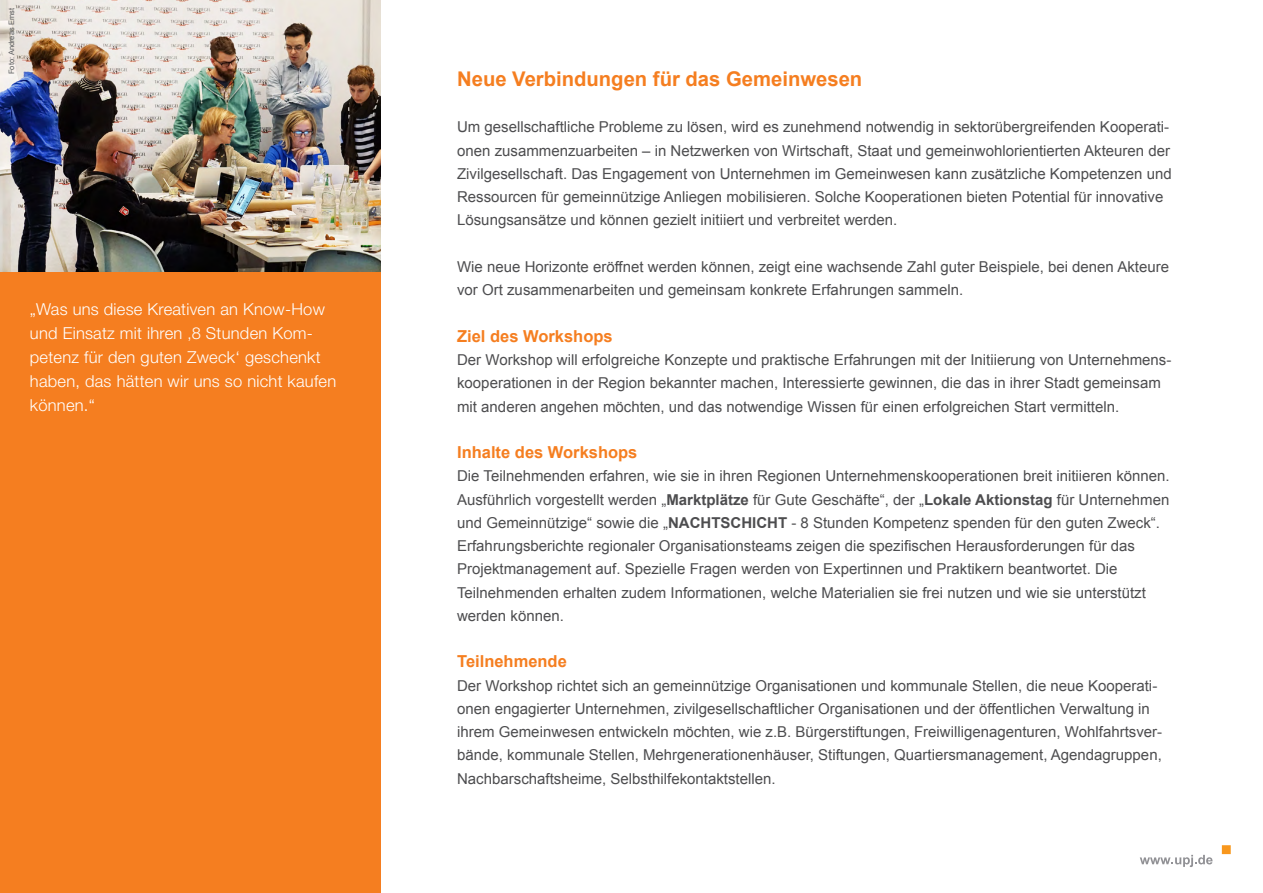
<style>
.page{position:relative;width:1263px;height:893px;background:#fff}
.page>*{position:absolute;margin:0;border:0;box-sizing:border-box;transform-origin:0 0}
.t1{font:700 20.25px "Arial";color:#f57e20}
.t2{font:300 16.5px/24px "Helvetica Neue";letter-spacing:.015em;color:#fff}
.t3{font:700 16.5px "Arial";color:#f57e20}
.t4{font:15px/23.2px "Arial";color:#4d4d4f}
.t5{font:7.5px "Arial";color:#58595b}
.s1{font-size:15px}
.s2{font-weight:700}
</style>
<div class="page">
<svg style="left:1140px;top:855px;width:72px;height:12px"></svg>
<div style="left:1222px;top:845px;width:9px;height:9px;background:#f8971d"></div>
<div style="left:0;top:0;width:381px;height:893px;background:#f57e20"></div>
<img style="left:0;top:0;width:381px;height:271px">
<p class="t5" style="left:7px;top:74px;width:68px;rotate:-90deg">Foto: Andreas Ernst</p>
<p class="t2" style="left:30px;top:296px;width:308px">„Was uns diese Kreativen an Know-How und Einsatz mit ihren <span class="s1">‚</span>8 Stunden Kom&shy;petenz für den guten Zweck‘ geschenkt haben, das hätten wir uns so nicht kaufen können.“</p>
<h1 class="t1" style="left:457px;top:65px;width:407px">Neue Verbindungen für das Gemeinwesen</h1>
<p class="t4" style="left:457px;top:116px;width:716px">Um gesellschaftliche Probleme zu lösen, wird es zunehmend notwendig in sektorübergreifenden Kooperati&shy;onen zusammenzuarbeiten – in Netzwerken von Wirtschaft, Staat und gemeinwohlorientierten Akteuren der Zivilgesellschaft. Das Engagement von Unternehmen im Gemeinwesen kann zusätzliche Kompetenzen und Ressourcen für gemeinnützige Anliegen mobilisieren. Solche Kooperationen bieten Potential für innovative Lösungsansätze und können gezielt initiiert und verbreitet werden.</p>
<p class="t4" style="left:457px;top:255px;width:713px">Wie neue Horizonte eröffnet werden können, zeigt eine wachsende Zahl guter Beispiele, bei denen Akteure vor Ort zusammenarbeiten und gemeinsam konkrete Erfahrungen sammeln.</p>
<p class="t3" style="left:457px;top:325px;width:157px">Ziel des Workshops</p>
<p class="t4" style="left:457px;top:348px;width:716px">Der Workshop will erfolgreiche Konzepte und praktische Erfahrungen mit der Initiierung von Unternehmens&shy;kooperationen in der Region bekannter machen, Interessierte gewinnen, die das in ihrer Stadt gemeinsam mit anderen angehen möchten, und das notwendige Wissen für einen erfolgreichen Start vermitteln.</p>
<p class="t3" style="left:457px;top:441px;width:182px">Inhalte des Workshops</p>
<p class="t4" style="left:457px;top:464px;width:714px">Die Teilnehmenden erfahren, wie sie in ihren Regionen Unternehmenskooperationen breit initiieren können.<br>Ausführlich vorgestellt werden „<span class="s2">Marktplätze</span> für Gute Geschäfte“, der „<span class="s2">Lokale Aktionstag</span> für Unternehmen und Gemeinnützige“ sowie die „<span class="s2">NACHTSCHICHT</span> - 8 Stunden Kompetenz spenden für den guten Zweck“.<br>Erfahrungsberichte regionaler Organisationsteams zeigen die spezifischen Herausforderungen für das Projektmanagement auf. Spezielle Fragen werden von Expertinnen und Praktikern beantwortet. Die Teilnehmenden erhalten zudem Informationen, welche Materialien sie frei nutzen und wie sie unterstützt werden können.</p>
<p class="t3" style="left:457px;top:650px;width:111px">Teilnehmende</p>
<p class="t4" style="left:457px;top:674px;width:707px">Der Workshop richtet sich an gemeinnützige Organisationen und kommunale Stellen, die neue Kooperati&shy;onen engagierter Unternehmen, zivilgesellschaftlicher Organisationen und der öffentlichen Verwaltung in ihrem Gemeinwesen entwickeln möchten, wie z.B. Bürgerstiftungen, Freiwilligenagenturen, Wohlfahrtsver&shy;bände, kommunale Stellen, Mehrgenerationenhäuser, Stiftungen, Quartiersmanagement, Agendagruppen, Nachbarschaftsheime, Selbsthilfekontaktstellen.</p>
</div>
